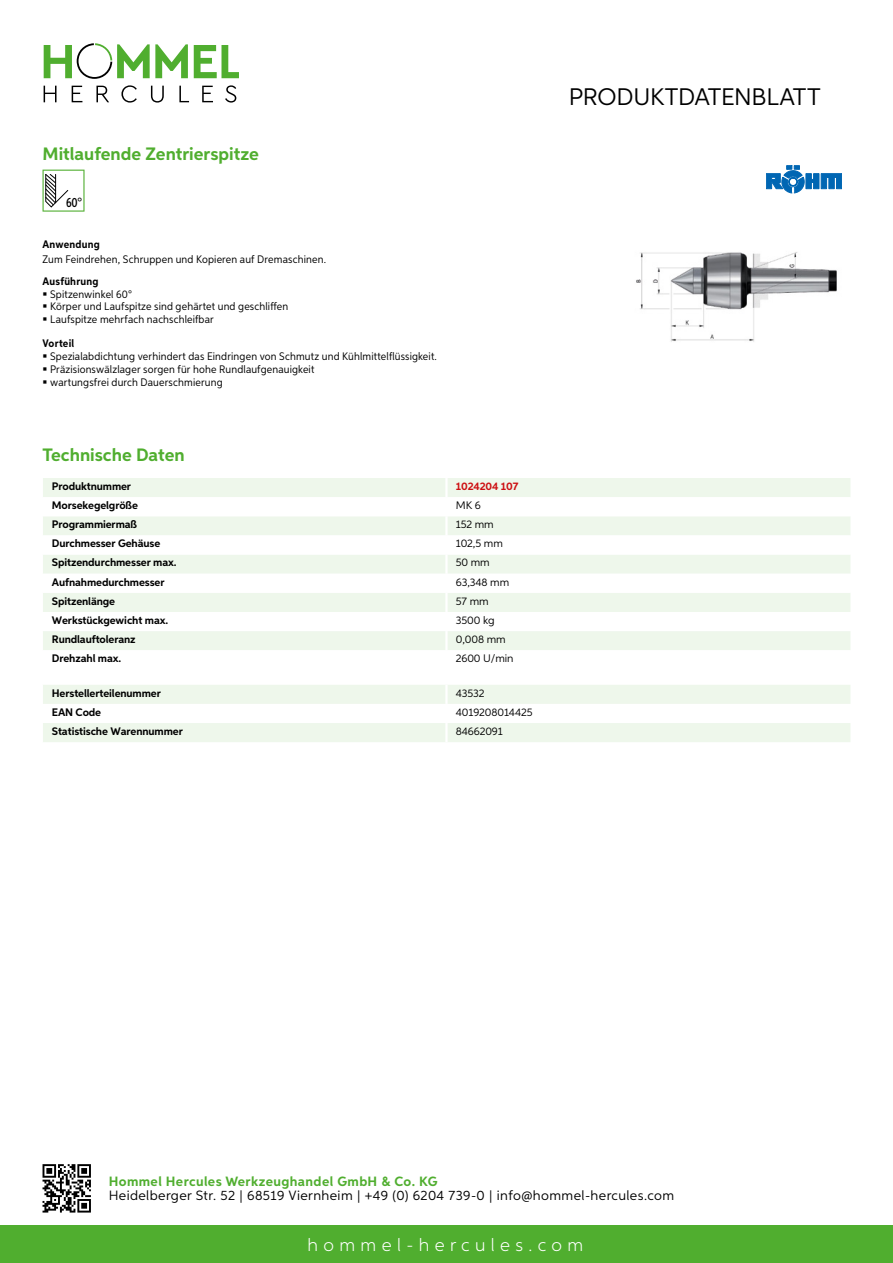
<style>
.page{position:relative;width:893px;height:1263px;background:#fff}
.page>*{position:absolute;margin:0;border:0;box-sizing:border-box;transform-origin:0 0}
.t1{font:24px "Aspira";letter-spacing:-.01em;color:#000}
.t2{font:700 18px "Aspira";color:#50ae2f}
.t3{font:300 18px "Aspira";letter-spacing:.3em;color:#fff}
.t4{font:13.5px "Aspira";letter-spacing:.03em;color:#000}
.t5{font:700 13.5px "Aspira";letter-spacing:.03em;color:#50ae2f}
.t6{font:500 13.35px "Aspira XX Nar";color:#000}
.t7{font:10.95px/12.8px "Aspira Nar";letter-spacing:.015em;color:#000}
.t8{font:700 10.95px "Aspira";letter-spacing:-.01em;color:#000}
.t9{font:10.95px "Aspira";letter-spacing:-.01em;color:#000}
.t10{font:700 10.95px "Aspira Nar";letter-spacing:.02em;color:#000}
.t11{font:700 10.95px "Aspira";letter-spacing:-.01em;color:#cd1013}
</style>
<div class="page">
<div style="left:0;top:1226px;width:893px;height:37px;background:#50ae2f"></div>
<svg style="left:43px;top:1164px;width:48px;height:48px"></svg>
<svg style="left:194px;top:45px;width:45px;height:33px"></svg>
<svg style="left:44px;top:43px;width:144px;height:36px"></svg>
<svg style="left:44px;top:86px;width:13px;height:16px"></svg>
<svg style="left:72px;top:86px;width:10px;height:16px"></svg>
<svg style="left:96px;top:86px;width:13px;height:16px"></svg>
<svg style="left:121px;top:85px;width:16px;height:18px"></svg>
<svg style="left:151px;top:86px;width:13px;height:17px"></svg>
<svg style="left:179px;top:86px;width:10px;height:16px"></svg>
<svg style="left:202px;top:86px;width:11px;height:16px"></svg>
<svg style="left:225px;top:85px;width:11px;height:18px"></svg>
<div style="left:43px;top:478px;width:807px;height:19px;background:#eef7eb"></div>
<svg style="left:43px;top:516px;width:807px;height:134px;fill:#eef7eb"></svg>
<hr style="left:445px;top:478px;width:3px;height:19px;background:#fff">
<hr style="left:445px;top:516px;width:3px;height:19px;background:#fff">
<hr style="left:445px;top:535px;width:3px;height:20px;background:#fff">
<hr style="left:445px;top:555px;width:3px;height:19px;background:#fff">
<hr style="left:445px;top:574px;width:3px;height:19px;background:#fff">
<hr style="left:445px;top:593px;width:3px;height:19px;background:#fff">
<hr style="left:445px;top:612px;width:3px;height:19px;background:#fff">
<hr style="left:445px;top:631px;width:3px;height:19px;background:#fff">
<svg style="left:43px;top:685px;width:807px;height:57px"></svg>
<hr style="left:445px;top:723px;width:3px;height:19px;background:#fff">
<svg style="left:43px;top:170px;width:42px;height:42px"></svg>
<img style="left:636px;top:252px;width:201px;height:90px">
<svg style="left:766px;top:166px;width:76px;height:27px"></svg>
<h2 class="t2" style="left:43px;top:142px;width:218px">Mitlaufende Zentrierspitze</h2>
<p class="t6" style="left:66px;top:195px;width:18px">60°</p>
<p class="t10" style="left:43px;top:237px;width:59px">Anwendung</p>
<p class="t7" style="left:43px;top:252px;width:285px">Zum Feindrehen, Schruppen und Kopieren auf Dremaschinen.</p>
<p class="t10" style="left:43px;top:274px;width:58px">Ausführung</p>
<p class="t7" style="left:50px;top:287px;width:240px">Spitzenwinkel 60°<br>Körper und Laufspitze sind gehärtet und geschliffen<br>Laufspitze mehrfach nachschleifbar</p>
<p class="t10" style="left:43px;top:337px;width:33px">Vorteil</p>
<p class="t7" style="left:50px;top:350px;width:388px">Spezialabdichtung verhindert das Eindringen von Schmutz und Kühlmittelflüssigkeit.<br>Präzisionswälzlager sorgen für hohe Rundlaufgenauigkeit<br>wartungsfrei durch Dauerschmierung</p>
<h2 class="t2" style="left:43px;top:444px;width:144px">Technische Daten</h2>
<p class="t8" style="left:52px;top:479px;width:81px">Produktnummer</p>
<p class="t11" style="left:456px;top:479px;width:64px">1024204 107</p>
<p class="t8" style="left:52px;top:499px;width:88px">Morsekegelgröße</p>
<p class="t9" style="left:456px;top:499px;width:26px">MK 6</p>
<p class="t8" style="left:52px;top:518px;width:87px">Programmiermaß</p>
<p class="t9" style="left:456px;top:518px;width:39px">152 mm</p>
<p class="t8" style="left:52px;top:537px;width:110px">Durchmesser Gehäuse</p>
<p class="t9" style="left:456px;top:537px;width:49px">102,5 mm</p>
<p class="t8" style="left:52px;top:556px;width:126px">Spitzendurchmesser max.</p>
<p class="t9" style="left:456px;top:556px;width:35px">50 mm</p>
<p class="t8" style="left:52px;top:575px;width:114px">Aufnahmedurchmesser</p>
<p class="t9" style="left:456px;top:575px;width:55px">63,348 mm</p>
<p class="t8" style="left:52px;top:594px;width:65px">Spitzenlänge</p>
<p class="t9" style="left:456px;top:594px;width:34px">57 mm</p>
<p class="t8" style="left:52px;top:613px;width:118px">Werkstückgewicht max.</p>
<p class="t9" style="left:456px;top:613px;width:40px">3500 kg</p>
<p class="t8" style="left:52px;top:632px;width:85px">Rundlauftoleranz</p>
<p class="t9" style="left:456px;top:633px;width:51px">0,008 mm</p>
<p class="t8" style="left:52px;top:652px;width:71px">Drehzahl max.</p>
<p class="t9" style="left:456px;top:652px;width:59px">2600 U/min</p>
<p class="t8" style="left:52px;top:686px;width:111px">Herstellerteilenummer</p>
<p class="t9" style="left:456px;top:686px;width:30px">43532</p>
<p class="t8" style="left:52px;top:705px;width:51px">EAN Code</p>
<p class="t9" style="left:456px;top:705px;width:78px">4019208014425</p>
<p class="t8" style="left:52px;top:724px;width:132px">Statistische Warennummer</p>
<p class="t9" style="left:456px;top:724px;width:48px">84662091</p>
<h1 class="t1" style="left:569px;top:82px;width:253px">Produktdatenblatt</h1>
<p class="t5" style="left:109px;top:1172px;width:330px">Hommel Hercules Werkzeughandel GmbH &amp; Co. KG</p>
<p class="t4" style="left:109px;top:1187px;width:567px">Heidelberger Str. 52 | 68519 Viernheim | +49 (0) 6204 739-0 | info@hommel-hercules.com</p>
<h2 class="t3" style="left:307px;top:1234px;width:277px">hommel-hercules.com</h2>
</div>
